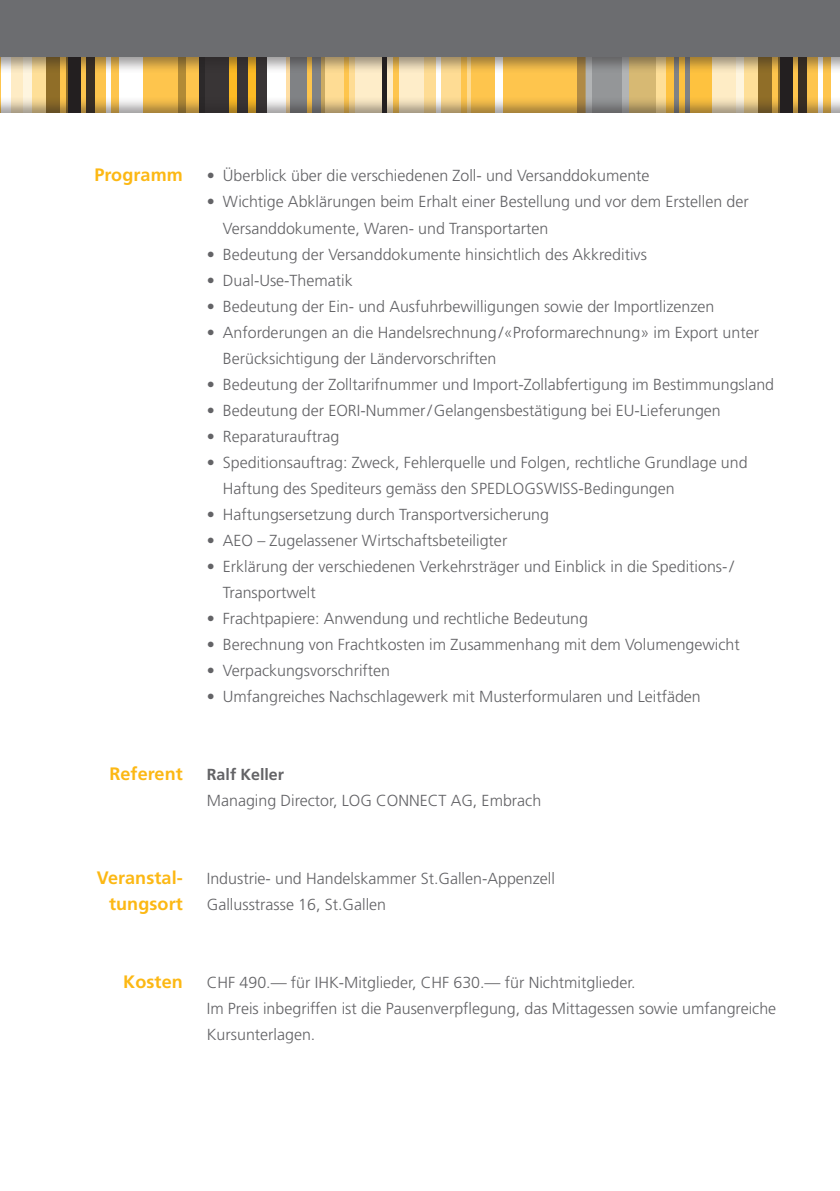
<style>
.page{position:relative;width:840px;height:1191px;background:#fff}
.page>*{position:absolute;margin:0;border:0;box-sizing:border-box;transform-origin:0 0}
.t1{font:700 18px/26px "Frutiger LT Std";letter-spacing:.005em;color:#fcb814;text-align:right}
.t2{font:300 16px/26px "Frutiger LT Std";color:#636366}
.t3{font:700 16px "Frutiger LT Std";color:#636366}
</style>
<div class="page">
<svg style="left:782px;top:0;width:57px;height:176px"></svg>
<svg style="left:280px;top:0;width:13px;height:176px"></svg>
<svg style="left:173px;top:0;width:31px;height:176px"></svg>
<svg style="left:470px;top:0;width:115px;height:176px;fill:#fec54d"></svg>
<svg style="left:234px;top:0;width:52px;height:176px"></svg>
<svg style="left:758px;top:0;width:34px;height:176px"></svg>
<svg style="left:290px;top:0;width:34px;height:176px"></svg>
<svg style="left:321px;top:75px;width:150px;height:21px"></svg>
<svg style="left:178px;top:0;width:8px;height:176px"></svg>
<svg style="left:585px;top:75px;width:43px;height:21px"></svg>
<svg style="left:628px;top:75px;width:151px;height:21px"></svg>
<svg style="left:830px;top:0;width:9px;height:176px"></svg>
<svg style="left:577px;top:0;width:8px;height:176px"></svg>
<svg style="left:495px;top:0;width:7px;height:176px"></svg>
<svg style="left:817px;top:0;width:5px;height:176px"></svg>
<svg style="left:436px;top:0;width:5px;height:176px"></svg>
<svg style="left:674px;top:0;width:4px;height:176px"></svg>
<svg style="left:685px;top:0;width:4px;height:176px"></svg>
<svg style="left:355px;top:0;width:69px;height:176px;fill:#feedc9"></svg>
<svg style="left:712px;top:75px;width:31px;height:21px"></svg>
<div style="left:798px;top:0;width:8px;height:176px;background:#392f24"></div>
<svg style="left:393px;top:0;width:5px;height:176px"></svg>
<svg style="left:461px;top:0;width:5px;height:176px"></svg>
<svg style="left:771px;top:0;width:5px;height:176px"></svg>
<div style="left:381px;top:0;width:5px;height:176px;background:#231f20"></div>
<svg style="left:306px;top:0;width:5px;height:176px"></svg>
<svg style="left:199px;top:75px;width:67px;height:21px"></svg>
<svg style="left:248px;top:0;width:7px;height:176px"></svg>
<svg style="left:229px;top:0;width:8px;height:176px"></svg>
<svg style="left:592px;top:0;width:29px;height:176px"></svg>
<svg style="left:71px;top:0;width:102px;height:176px;fill:#fec54d"></svg>
<svg style="left:46px;top:0;width:35px;height:176px"></svg>
<svg style="left:32px;top:75px;width:36px;height:21px"></svg>
<svg style="left:119px;top:0;width:24px;height:176px"></svg>
<svg style="left:106px;top:0;width:4px;height:176px"></svg>
<svg style="left:11px;top:75px;width:21px;height:21px"></svg>
<div style="left:87px;top:0;width:8px;height:176px;background:#392f24"></div>
<svg style="left:60px;top:0;width:5px;height:176px"></svg>
<hr style="left:0;top:0;width:1px;height:176px;background:#fec54d">
<div style="left:0;top:0;width:839px;height:75px;background:#231f20;opacity:.45"></div>
<div style="left:0;top:0;width:839px;height:57px;background:#6c6d70"></div>
<div style="left:0;top:113px;width:839px;height:1078px;background:#fff"></div>
<p class="t1" style="left:94px;top:162px;width:90px">Programm</p>
<p class="t2" style="left:207px;top:163px;width:444px">• Überblick über die verschiedenen Zoll- und Versanddokumente</p>
<p class="t2" style="left:223px;top:189px;width:527px;text-indent:-16px">• Wichtige Abklärungen beim Erhalt einer Bestellung und vor dem Erstellen der<br>Versanddokumente, Waren- und Transportarten</p>
<p class="t2" style="left:207px;top:241px;width:441px">• Bedeutung der Versanddokumente hinsichtlich des Akkreditivs</p>
<p class="t2" style="left:207px;top:267px;width:147px">• Dual-Use-Thematik</p>
<p class="t2" style="left:207px;top:293px;width:509px">• Bedeutung der Ein- und Ausfuhrbewilligungen sowie der Importlizenzen</p>
<p class="t2" style="left:223px;top:319px;width:537px;text-indent:-16px">• Anforderungen an die Handelsrechnung/«Proformarechnung» im Export unter<br>Berücksichtigung der Ländervorschriften</p>
<p class="t2" style="left:207px;top:371px;width:568px">• Bedeutung der Zolltarifnummer und Import-Zollabfertigung im Bestimmungsland</p>
<p class="t2" style="left:207px;top:397px;width:515px">• Bedeutung der EORI-Nummer/Gelangensbestätigung bei EU-Lieferungen</p>
<p class="t2" style="left:207px;top:423px;width:134px">• Reparaturauftrag</p>
<p class="t2" style="left:223px;top:449px;width:526px;text-indent:-16px">• Speditionsauftrag: Zweck, Fehlerquelle und Folgen, rechtliche Grundlage und<br>Haftung des Spediteurs gemäss den SPEDLOGSWISS-Bedingungen</p>
<p class="t2" style="left:207px;top:501px;width:343px">• Haftungsersetzung durch Transportversicherung</p>
<p class="t2" style="left:207px;top:527px;width:302px">• AEO – Zugelassener Wirtschaftsbeteiligter</p>
<p class="t2" style="left:223px;top:553px;width:512px;text-indent:-16px">• Erklärung der verschiedenen Verkehrsträger und Einblick in die Speditions-/<br>Transportwelt</p>
<p class="t2" style="left:207px;top:605px;width:382px">• Frachtpapiere: Anwendung und rechtliche Bedeutung</p>
<p class="t2" style="left:207px;top:631px;width:534px">• Berechnung von Frachtkosten im Zusammenhang mit dem Volumengewicht</p>
<p class="t2" style="left:207px;top:657px;width:185px">• Verpackungsvorschriften</p>
<p class="t2" style="left:207px;top:683px;width:495px">• Umfangreiches Nachschlagewerk mit Musterformularen und Leitfäden</p>
<p class="t1" style="left:109px;top:760px;width:75px">Referent</p>
<p class="t3" style="left:207px;top:764px;width:79px">Ralf Keller</p>
<p class="t2" style="left:207px;top:787px;width:336px">Managing Director, LOG CONNECT AG, Embrach</p>
<p class="t1" style="left:97px;top:864px;width:87px">Veranstal&shy;tungsort</p>
<p class="t2" style="left:207px;top:865px;width:349px">Industrie- und Handelskammer St.Gallen-Appenzell<br>Gallusstrasse 16, St.Gallen</p>
<p class="t1" style="left:123px;top:968px;width:61px">Kosten</p>
<p class="t2" style="left:207px;top:969px;width:570px">CHF 490.— für IHK-Mitglieder, CHF 630.— für Nichtmitglieder.<br>Im Preis inbegriffen ist die Pausenverpflegung, das Mittagessen sowie umfangreiche<br>Kursunterlagen.</p>
</div>
